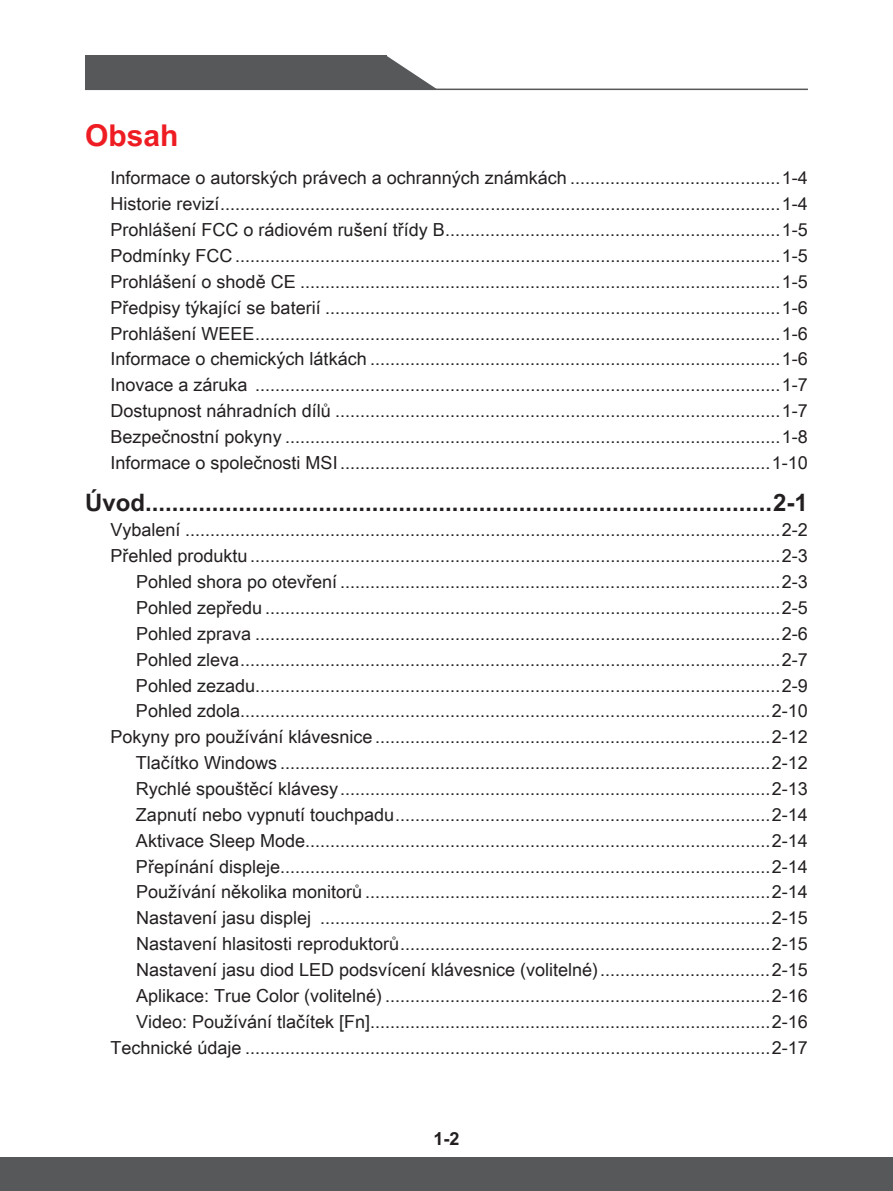
<style>
.page{position:relative;width:893px;height:1191px;background:#fff}
.page>*{position:absolute;margin:0;border:0;box-sizing:border-box;transform-origin:0 0}
.t1{font:700 30px "Arial Unicode MS";color:#ee1d23}
.t2{font:700 24px "Arial Unicode MS";color:#231f20}
.t3{font:18px/25.8px "Arial Unicode MS";color:#231f20;text-align:justify}
.t4{font:700 18px "Arial Unicode MS";color:#231f20}
</style>
<div class="page">
<hr style="left:85px;top:89px;width:723px;height:1px;background:#57585a">
<div style="left:85px;top:56px;width:301px;height:34px;background:#57585a"></div>
<svg style="left:386px;top:56px;width:52px;height:33px"></svg>
<div style="left:0;top:1157px;width:893px;height:34px;background:#57585a"></div>
<h1 class="t1" style="left:85px;top:113px;width:95px">Obsah</h1>
<p class="t3" style="left:111px;top:165px;width:699px">Informace o autorských právech a ochranných známkách ..........................................1-4<br>Historie revizí................................................................................................................1-4<br>Prohlášení FCC o rádiovém rušení třídy B...................................................................1-5<br>Podmínky FCC.............................................................................................................1-5<br>Prohlášení o shodě CE ................................................................................................1-5<br>Předpisy týkající se baterií ...........................................................................................1-6<br>Prohlášení WEEE.........................................................................................................1-6<br>Informace o chemických látkách ..................................................................................1-6<br>Inovace a záruka .........................................................................................................1-7<br>Dostupnost náhradních dílů .........................................................................................1-7<br>Bezpečnostní pokyny ...................................................................................................1-8<br>Informace o společnosti MSI......................................................................................1-10</p>
<h2 class="t2" style="left:85px;top:484px;width:724px">Úvod..............................................................................................2-1</h2>
<p class="t3" style="left:110px;top:517px;width:699px;text-align:right">Vybalení .......................................................................................................................2-2<br>Přehled produktu..........................................................................................................2-3<br>Pohled shora po otevření ........................................................................................2-3<br>Pohled zepředu .......................................................................................................2-5<br>Pohled zprava .........................................................................................................2-6<br>Pohled zleva............................................................................................................2-7<br>Pohled zezadu.........................................................................................................2-9<br>Pohled zdola..........................................................................................................2-10<br>Pokyny pro používání klávesnice...............................................................................2-12<br>Tlačítko Windows ..................................................................................................2-12<br>Rychlé spouštěcí klávesy......................................................................................2-13<br>Zapnutí nebo vypnutí touchpadu...........................................................................2-14<br>Aktivace Sleep Mode.............................................................................................2-14<br>Přepínání displeje..................................................................................................2-14<br>Používání několika monitorů .................................................................................2-14<br>Nastavení jasu displej ..........................................................................................2-15<br>Nastavení hlasitosti reproduktorů..........................................................................2-15<br>Nastavení jasu diod LED podsvícení klávesnice (volitelné)..................................2-15<br>Aplikace: True Color (volitelné) .............................................................................2-16<br>Video: Používání tlačítek [Fn]................................................................................2-16<br>Technické údaje .........................................................................................................2-17</p>
<p class="t4" style="left:433px;top:1125px;width:28px">1-2</p>
</div>
